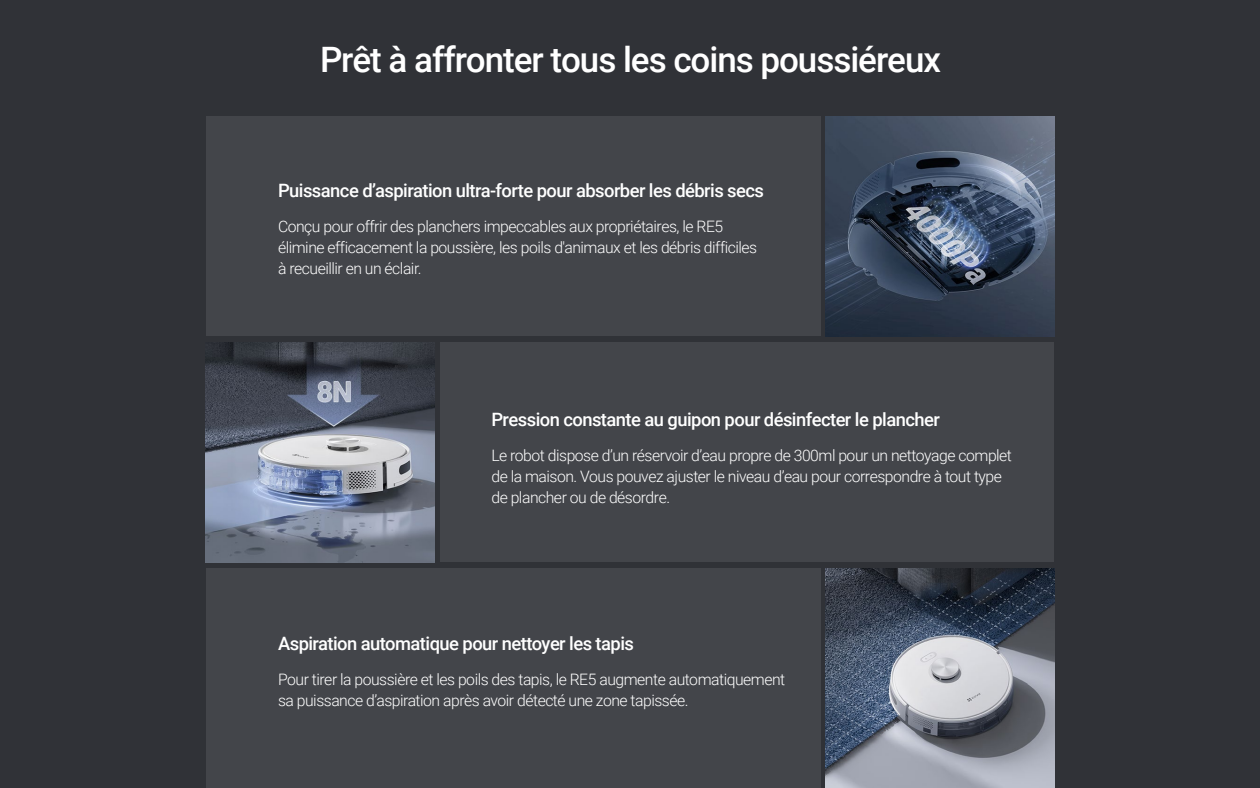
<style>
.page{position:relative;width:1260px;height:788px;background:#fff}
.page>*{position:absolute;margin:0;border:0;box-sizing:border-box;transform-origin:0 0}
.t1{font:500 35px "Roboto";letter-spacing:-.03em;color:#fff}
.t2{font:500 18.38px "Roboto";letter-spacing:-.03em;color:#fff}
.t3{font:300 15.75px/21px "Roboto";letter-spacing:-.03em;color:#fff}
</style>
<div class="page">
<div style="left:0;top:0;width:1260px;height:787px;background:#303237"></div>
<img style="left:206px;top:342px;width:229px;height:220px">
<img style="left:825px;top:568px;width:229px;height:219px">
<img style="left:825px;top:116px;width:229px;height:220px">
<div style="left:206px;top:116px;width:614px;height:220px;background:#43454a"></div>
<div style="left:441px;top:342px;width:613px;height:220px;background:#43454a"></div>
<div style="left:206px;top:568px;width:614px;height:219px;background:#43454a"></div>
<h1 class="t1" style="left:320px;top:35px;width:623px">Prêt à affronter tous les coins poussiéreux</h1>
<p class="t2" style="left:278px;top:177px;width:488px">Puissance d’aspiration ultra-forte pour absorber les débris secs</p>
<p class="t3" style="left:278px;top:215px;width:481px">Conçu pour offrir des planchers impeccables aux propriétaires, le RE5 élimine efficacement la poussière, les poils d'animaux et les débris difficiles à recueillir en un éclair.</p>
<p class="t2" style="left:491px;top:406px;width:450px">Pression constante au guipon pour désinfecter le plancher</p>
<p class="t3" style="left:491px;top:444px;width:522px">Le robot dispose d’un réservoir d’eau propre de 300ml pour un nettoyage complet de la maison. Vous pouvez ajuster le niveau d’eau pour correspondre à tout type de plancher ou de désordre.</p>
<p class="t2" style="left:278px;top:630px;width:357px">Aspiration automatique pour nettoyer les tapis</p>
<p class="t3" style="left:278px;top:668px;width:509px">Pour tirer la poussière et les poils des tapis, le RE5 augmente automatiquement sa puissance d’aspiration après avoir détecté une zone tapissée.</p>
</div>
